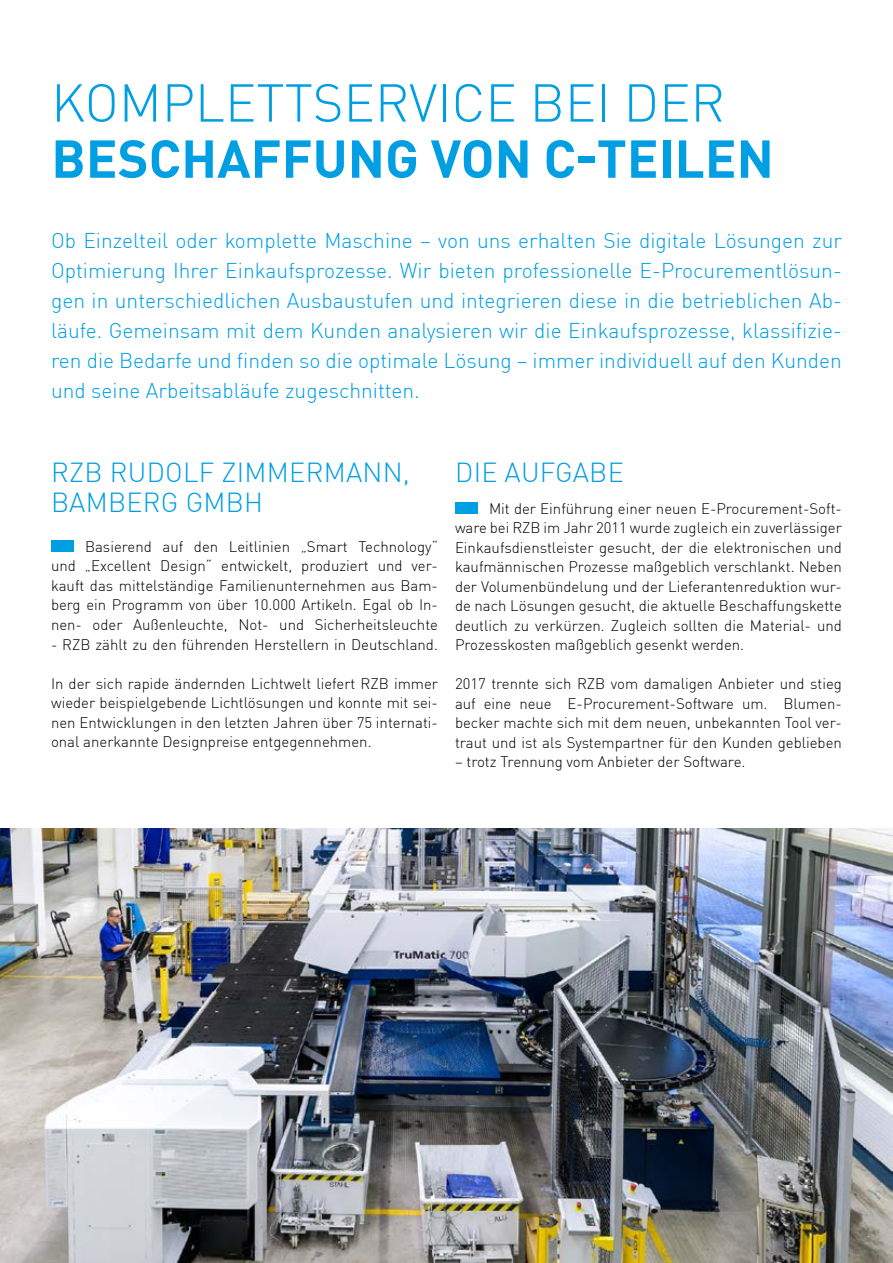
<style>
.page{position:relative;width:893px;height:1263px;background:#fff}
.page>*{position:absolute;margin:0;border:0;box-sizing:border-box;transform-origin:0 0}
.t1{font:700 52.5px "Blumenbecker DIN Pro";color:#009ee3}
.t2{font:300 52.5px "Blumenbecker DIN Pro";color:#009ee3}
.t3{font:300 27px/30px "Blumenbecker DIN Pro";letter-spacing:.01em;color:#009ee3}
.t4{font:300 21px/30px "Blumenbecker DIN Pro";color:#009ee3;text-align:justify}
.t5{font:300 15px/19.5px "Blumenbecker DIN Pro";color:#000;text-align:justify}
</style>
<div class="page">
<div style="left:51px;top:540px;width:23px;height:12px;background:#009ee3"></div>
<div style="left:455px;top:502px;width:22px;height:11px;background:#009ee3"></div>
<img style="left:0;top:828px;width:893px;height:435px">
<h1 class="t2" style="left:51px;top:62px;width:675px">KOMPLETTSERVICE BEI DER</h1>
<h1 class="t1" style="left:51px;top:115px;width:724px">BESCHAFFUNG VON C-TEILEN</h1>
<p class="t4" style="left:51px;top:223px;width:792px">Ob Einzelteil oder komplette Maschine – von uns erhalten Sie digitale Lösungen zur Optimierung Ihrer Einkaufsprozesse. Wir bieten professionelle E-Procurementlösun&shy;gen in unterschiedlichen Ausbaustufen und integrieren diese in die betrieblichen Ab&shy;läufe. Gemeinsam mit dem Kunden analysieren wir die Einkaufsprozesse, klassifizie&shy;ren die Bedarfe und finden so die optimale Lösung – immer individuell auf den Kunden und seine Arbeitsabläufe zugeschnitten.</p>
<h2 class="t3" style="left:51px;top:455px;width:360px">RZB RUDOLF ZIMMERMANN,<br>BAMBERG GMBH</h2>
<p class="t5" style="left:51px;top:535px;width:388px;text-indent:34px">Basierend auf den Leitlinien „Smart Technology“ und „Excellent Design“ entwickelt, produziert und ver&shy;kauft das mittelständige Familienunternehmen aus Bam&shy;berg ein Programm von über 10.000 Artikeln. Egal ob In&shy;nen- oder Außenleuchte, Not- und Sicherheitsleuchte</p>
<p class="t5" style="left:51px;top:633px;width:388px">- RZB zählt zu den führenden Herstellern in Deutschland.</p>
<p class="t5" style="left:51px;top:672px;width:388px">In der sich rapide ändernden Lichtwelt liefert RZB immer wieder beispielgebende Lichtlösungen und konnte mit sei&shy;nen Entwicklungen in den letzten Jahren über 75 internati&shy;onal anerkannte Designpreise entgegennehmen.</p>
<h2 class="t3" style="left:455px;top:455px;width:170px">DIE AUFGABE</h2>
<p class="t5" style="left:455px;top:497px;width:388px;text-indent:34px">Mit der Einführung einer neuen E-Procurement-Soft&shy;ware bei RZB im Jahr 2011 wurde zugleich ein zuverlässiger Einkaufsdienstleister gesucht, der die elektronischen und kaufmännischen Prozesse maßgeblich verschlankt. Neben der Volumenbündelung und der Lieferantenreduktion wur&shy;de nach Lösungen gesucht, die aktuelle Beschaffungskette deutlich zu verkürzen. Zugleich sollten die Material- und Prozesskosten maßgeblich gesenkt werden.</p>
<p class="t5" style="left:455px;top:672px;width:388px">2017 trennte sich RZB vom damaligen Anbieter und stieg auf eine neue E-Procurement-Software um. Blumen&shy;becker machte sich mit dem neuen, unbekannten Tool ver&shy;traut und ist als Systempartner für den Kunden geblieben</p>
<p class="t5" style="left:455px;top:750px;width:292px">– trotz Trennung vom Anbieter der Software.</p>
</div>
